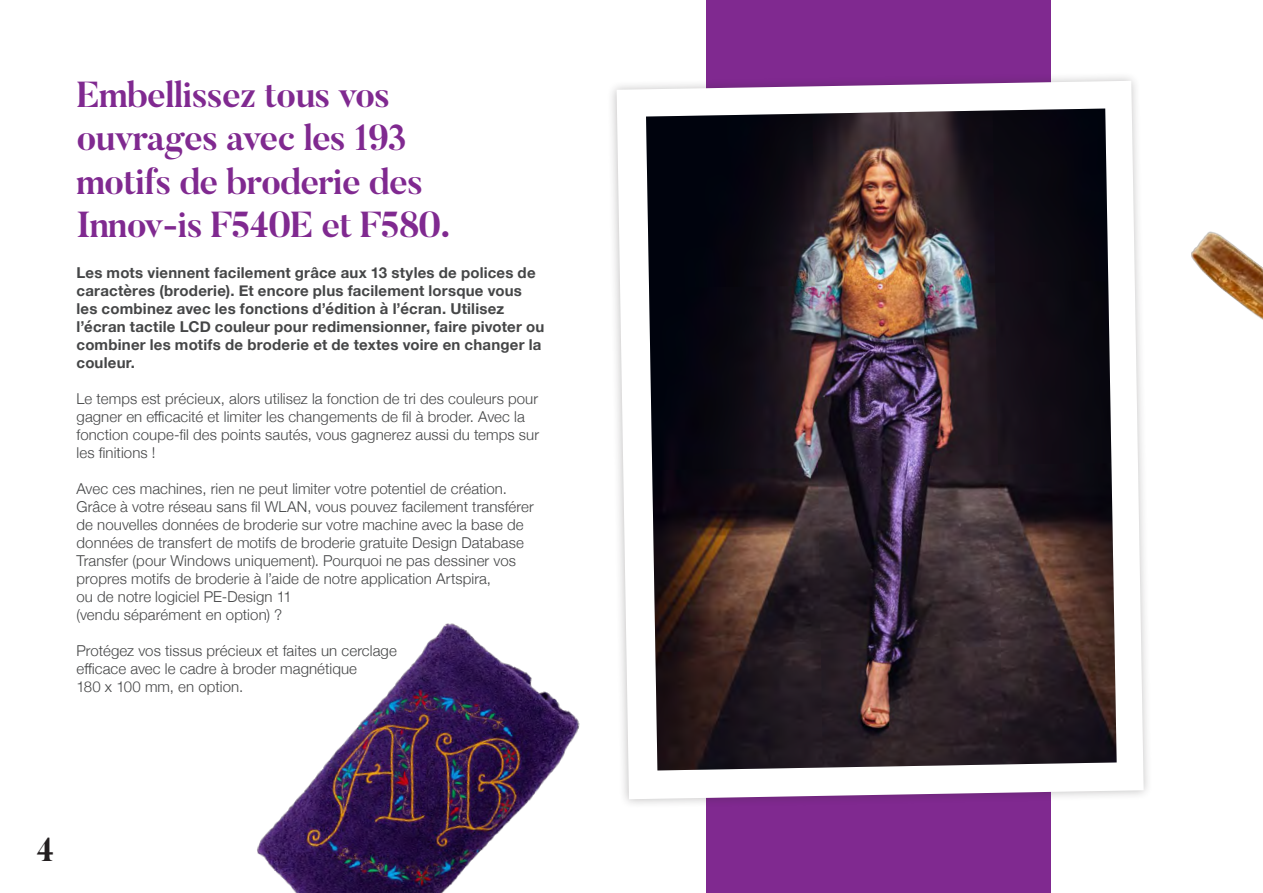
<style>
.page{position:relative;width:1263px;height:893px;background:#fff}
.page>*{position:absolute;margin:0;border:0;box-sizing:border-box;transform-origin:0 0}
.t1{font:700 36px/43.2px "Butler";letter-spacing:-.025em;color:#802990}
.t2{font:700 33px "Butler";color:#231f20}
.t3{font:300 15px/18px "Helvetica Neue";letter-spacing:.005em;color:#454647}
.t4{font:700 15px/18px "Helvetica Neue";letter-spacing:.015em;color:#454647}
</style>
<div class="page">
<img style="left:257px;top:623px;width:323px;height:270px">
<img style="left:1191px;top:231px;width:72px;height:89px">
<div style="left:706px;top:0;width:344px;height:893px;background:#802990"></div>
<div style="left:607px;top:71px;width:546px;height:738px;background:#231f20;opacity:.28"></div>
<svg style="left:617px;top:81px;width:527px;height:718px"></svg>
<img style="left:646px;top:109px;width:471px;height:661px">
<p class="t1" style="left:77px;top:73px;width:376px">Embellissez tous vos ouvrages avec les 193 motifs de broderie des<br>Innov-is F540E et F580.</p>
<p class="t4" style="left:77px;top:264px;width:469px">Les mots viennent facilement grâce aux 13 styles de polices de caractères (broderie). Et encore plus facilement lorsque vous les combinez avec les fonctions d’édition à l’écran. Utilisez l’écran tactile LCD couleur pour redimensionner, faire pivoter ou combiner les motifs de broderie et de textes voire en changer la couleur.</p>
<p class="t3" style="left:77px;top:389px;width:464px">Le temps est précieux, alors utilisez la fonction de tri des couleurs pour gagner en efficacité et limiter les changements de fil à broder. Avec la fonction coupe-fil des points sautés, vous gagnerez aussi du temps sur les finitions !</p>
<p class="t3" style="left:77px;top:479px;width:459px">Avec ces machines, rien ne peut limiter votre potentiel de création.<br>Grâce à votre réseau sans fil WLAN, vous pouvez facilement transférer de nouvelles données de broderie sur votre machine avec la base de données de transfert de motifs de broderie gratuite Design Database Transfer (pour Windows uniquement). Pourquoi ne pas dessiner vos propres motifs de broderie à l’aide de notre application Artspira,<br>ou de notre logiciel PE-Design 11<br>(vendu séparément en option) ?</p>
<p class="t3" style="left:77px;top:641px;width:322px">Protégez vos tissus précieux et faites un cerclage efficace avec le cadre à broder magnétique<br>180 x 100 mm, en option.</p>
<p class="t2" style="left:36px;top:829px;width:20px">4</p>
</div>
